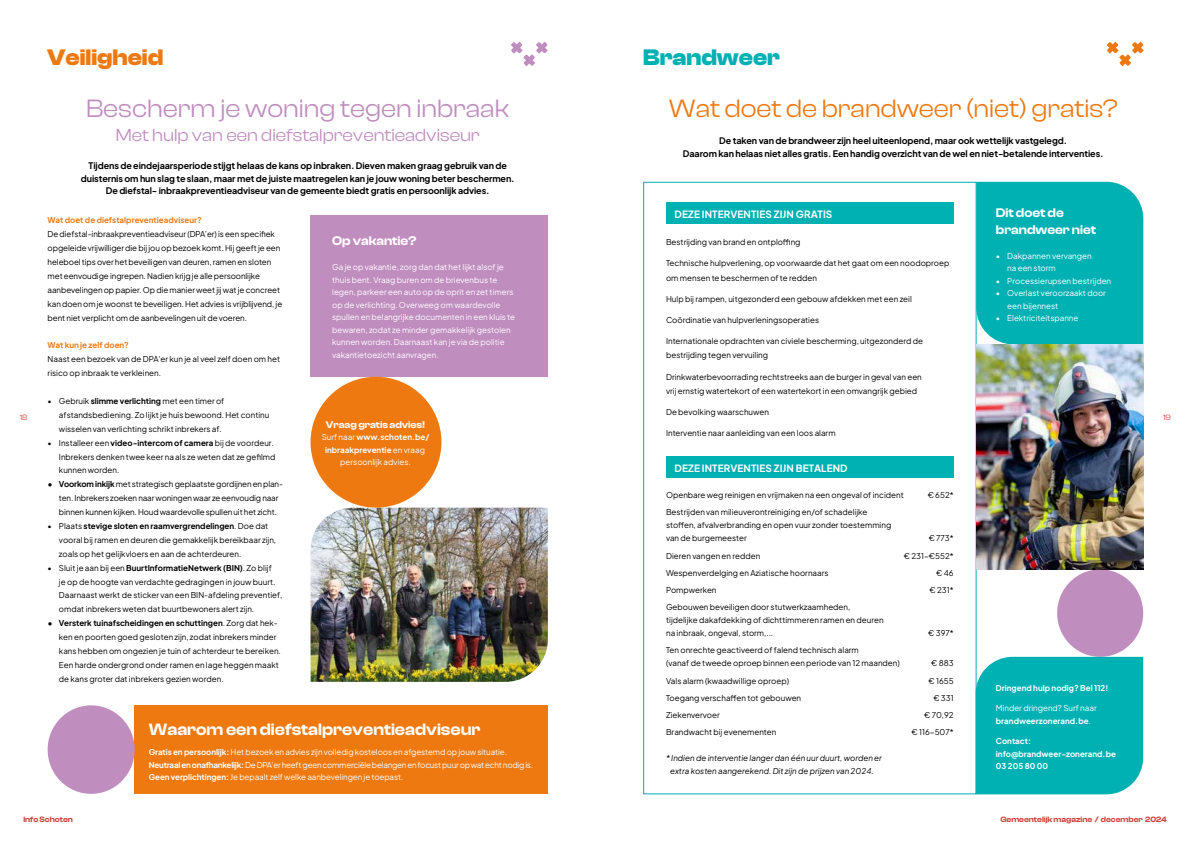
<style>
.page{position:relative;width:1191px;height:842px;background:#fff}
.page>*{position:absolute;margin:0;border:0;box-sizing:border-box;transform-origin:0 0}
.t1{font:26px "Clash Display";color:#ef7911}
.t2{font:26px "Clash Display";color:#c08dbf}
.t3{font:700 23.3px "Clash Display";color:#ef7911}
.t4{font:700 23.3px "Clash Display";color:#00b1b4}
.t5{font:18px "Clash Display";color:#c08dbf}
.t6{font:600 17px "Clash Display";color:#fff}
.t7{font:600 13px/17px "Clash Display";color:#fff}
.t8{font:700 10px "Plus Jakarta Sans";letter-spacing:.01em;color:#fff}
.t9{font:600 10px "Clash Display";color:#fff}
.t10{font:700 9px/12.5px "Plus Jakarta Sans";letter-spacing:-.01em;color:#000;text-align:center}
.t11{font:8px/13.9px "Plus Jakarta Sans";color:#000}
.t12{font:8px/12.5px "Plus Jakarta Sans";color:#fff}
.t13{font:italic 8px/12.9px "Plus Jakarta Sans";color:#000;text-align:center}
.t14{font:700 8px/12.5px "Plus Jakarta Sans";color:#fff}
.t15{font:700 8px "Plus Jakarta Sans";color:#ef7911}
.t16{font:600 8px "Clash Display";color:#cf3e37}
.t17{font:8px "Clash Display";color:#cf3e37}
.s1{font-weight:700}
</style>
<div class="page">
<svg style="left:511px;top:42px;width:37px;height:24px"></svg>
<img style="left:310px;top:508px;width:238px;height:174px">
<div style="left:135px;top:705px;width:413px;height:89px;background:#ef7911"></div>
<div style="left:48px;top:705px;width:87px;height:89px;background:#c08dbf;border-radius:50%"></div>
<div style="left:1057px;top:569px;width:86px;height:88px;background:#c08dbf;border-radius:50%"></div>
<div style="left:310px;top:215px;width:238px;height:162px;background:#c08dbf"></div>
<div style="left:310px;top:377px;width:131px;height:131px;background:#ef7911;border-radius:50%"></div>
<div style="left:976px;top:182px;width:167px;height:162px;background:#00b1b4"></div>
<div style="left:976px;top:657px;width:167px;height:137px;background:#00b1b4"></div>
<svg style="left:1106px;top:42px;width:37px;height:24px"></svg>
<img style="left:976px;top:344px;width:167px;height:225px">
<div style="left:666px;top:202px;width:287px;height:22px;background:#00b1b4"></div>
<div style="left:666px;top:456px;width:287px;height:21px;background:#00b1b4"></div>
<h2 class="t3" style="left:47px;top:44px;width:118px">Veiligheid</h2>
<h1 class="t2" style="left:86px;top:94px;width:424px">Bescherm je woning tegen inbraak</h1>
<h3 class="t5" style="left:116px;top:125px;width:365px">Met hulp van een diefstalpreventieadviseur</h3>
<p class="t10" style="left:81px;top:158px;width:435px">Tijdens de eindejaarsperiode stijgt helaas de kans op inbraken. Dieven maken graag gebruik van de duisternis om hun slag te slaan, maar met de juiste maatregelen kan je jouw woning beter beschermen.<br>De diefstal- inbraakpreventieadviseur van de gemeente biedt gratis en persoonlijk advies.</p>
<h2 class="t4" style="left:643px;top:44px;width:138px">Brandweer</h2>
<h1 class="t1" style="left:669px;top:94px;width:450px">Wat doet de brandweer (niet) gratis?</h1>
<p class="t10" style="left:683px;top:133px;width:422px">De taken van de brandweer zijn heel uiteenlopend, maar ook wettelijk vastgelegd.<br>Daarom kan helaas niet alles gratis. Een handig overzicht van de wel en niet-betalende interventies.</p>
<h3 class="t7" style="left:996px;top:204px;width:102px">Dit doet de brandweer niet</h3>
<p class="t12" style="left:1007px;top:249px;width:86px;text-indent:-11px">• Dakpannen vervangen na een storm</p>
<p class="t12" style="left:996px;top:273px;width:117px">• Processierupsen bestrijden</p>
<p class="t12" style="left:1007px;top:286px;width:100px;text-indent:-11px">• Overlast veroorzaakt door een bijennest</p>
<p class="t12" style="left:996px;top:311px;width:84px">• Elektriciteitspanne</p>
<p class="t8" style="left:674px;top:206px;width:159px">DEZE INTERVENTIES ZIJN GRATIS</p>
<p class="t15" style="left:48px;top:213px;width:156px">Wat doet de diefstalpreventieadviseur?</p>
<p class="t11" style="left:48px;top:227px;width:236px">De diefstal-inbraakpreventieadviseur (DPA’er) is een specifiek opgeleide vrijwilliger die bij jou op bezoek komt. Hij geeft je een heleboel tips over het beveiligen van deuren, ramen en sloten met eenvoudige ingrepen. Nadien krijg je alle persoonlijke aanbevelingen op papier. Op die manier weet jij wat je concreet kan doen om je woonst te beveiligen. Het advies is vrijblijvend, je bent niet verplicht om de aanbevelingen uit de voeren.</p>
<p class="t15" style="left:48px;top:338px;width:83px">Wat kun je zelf doen?</p>
<p class="t11" style="left:48px;top:352px;width:234px">Naast een bezoek van de DPA’er kun je al veel zelf doen om het risico op inbraak te verkleinen.</p>
<p class="t11" style="left:59px;top:393px;width:212px;text-indent:-11px">• Gebruik <span class="s1">slimme verlichting</span> met een timer of afstandsbediening. Zo lijkt je huis bewoond. Het continu wisselen van verlichting schrikt inbrekers af.</p>
<p class="t11" style="left:59px;top:435px;width:218px;text-indent:-11px">• Installeer een <span class="s1">video-intercom of camera</span> bij de voordeur.<br>Inbrekers denken twee keer na als ze weten dat ze gefilmd kunnen worden.</p>
<p class="t11" style="left:59px;top:477px;width:226px;text-indent:-11px"><span class="s1">• Voorkom inkijk</span> met strategisch geplaatste gordijnen en plan&shy;ten. Inbrekers zoeken naar woningen waar ze eenvoudig naar binnen kunnen kijken. Houd waardevolle spullen uit het zicht.</p>
<p class="t11" style="left:59px;top:518px;width:219px;text-indent:-11px">• Plaats <span class="s1">stevige sloten en raamvergrendelingen</span>. Doe dat vooral bij ramen en deuren die gemakkelijk bereikbaar zijn, zoals op het gelijkvloers en aan de achterdeuren.</p>
<p class="t11" style="left:59px;top:560px;width:225px;text-indent:-11px">• Sluit je aan bij een <span class="s1">BuurtInformatieNetwerk (BIN)</span>. Zo blijf<br>je op de hoogte van verdachte gedragingen in jouw buurt.<br>Daarnaast werkt de sticker van een BIN-afdeling preventief, omdat inbrekers weten dat buurtbewoners alert zijn.</p>
<p class="t11" style="left:59px;top:615px;width:223px;text-indent:-11px"><span class="s1">• Versterk tuinafscheidingen en schuttingen</span>. Zorg dat hek&shy;ken en poorten goed gesloten zijn, zodat inbrekers minder kans hebben om ongezien je tuin of achterdeur te bereiken.<br>Een harde ondergrond onder ramen en lage heggen maakt de kans groter dat inbrekers gezien worden.</p>
<h3 class="t6" style="left:149px;top:719px;width:333px">Waarom een diefstalpreventieadviseur</h3>
<p class="t12" style="left:149px;top:745px;width:386px"><span class="s1">Gratis en persoonlijk:</span> Het bezoek en advies zijn volledig kosteloos en afgestemd op jouw situatie.<br><span class="s1">Neutraal en onafhankelijk:</span> De DPA’er heeft geen commerciële belangen en focust puur op wat echt nodig is.<br><span class="s1">Geen verplichtingen:</span> Je bepaalt zelf welke aanbevelingen je toepast.</p>
<h3 class="t7" style="left:332px;top:233px;width:86px">Op vakantie?</h3>
<p class="t12" style="left:332px;top:260px;width:184px">Ga je op vakantie, zorg dan dat het lijkt alsof je thuis bent. Vraag buren om de brievenbus te legen, parkeer een auto op de oprit en zet timers op de verlichting. Overweeg om waardevolle spullen en belangrijke documenten in een kluis te bewaren, zodat ze minder gemakkelijk gestolen kunnen worden. Daarnaast kan je via de politie vakantietoezicht aanvragen.</p>
<p class="t11" style="left:666px;top:234px;width:136px">Bestrijding van brand en ontploffing</p>
<p class="t11" style="left:666px;top:255px;width:285px;line-height:14.8px">Technische hulpverlening, op voorwaarde dat het gaat om een noodoproep om mensen te beschermen of te redden</p>
<p class="t11" style="left:666px;top:291px;width:247px">Hulp bij rampen, uitgezonderd een gebouw afdekken met een zeil</p>
<p class="t11" style="left:666px;top:312px;width:154px">Coördinatie van hulpverleningsoperaties</p>
<p class="t11" style="left:666px;top:332px;width:258px;line-height:14.8px">Internationale opdrachten van civiele bescherming, uitgezonderd de bestrijding tegen vervuiling</p>
<p class="t11" style="left:666px;top:368px;width:257px;line-height:14.8px">Drinkwaterbevoorrading rechtstreeks aan de burger in geval van een vrij ernstig watertekort of een watertekort in een omvangrijk gebied</p>
<p class="t11" style="left:666px;top:405px;width:104px">De bevolking waarschuwen</p>
<p class="t11" style="left:666px;top:426px;width:171px">Interventie naar aanleiding van een loos alarm</p>
<p class="t17" style="left:20px;top:413px;width:9px">18</p>
<p class="t17" style="left:1163px;top:413px;width:9px">19</p>
<p class="t9" style="left:326px;top:419px;width:101px">Vraag gratis advies!</p>
<p class="t12" style="left:322px;top:430px;width:109px;text-align:center">Surf naar <span class="s1">www.schoten.be/ inbraakpreventie</span> en vraag persoonlijk advies.</p>
<p class="t8" style="left:674px;top:459px;width:175px">DEZE INTERVENTIES ZIJN BETALEND</p>
<p class="t11" style="left:666px;top:487px;width:239px">Openbare weg reinigen en vrijmaken na een ongeval of incident</p>
<p class="t11" style="left:927px;top:487px;width:27px">€ 652*</p>
<p class="t11" style="left:666px;top:505px;width:227px;line-height:12.9px">Bestrijden van milieuverontreiniging en/of schadelijke stoffen, afvalverbranding en open vuur zonder toestemming van de burgemeester</p>
<p class="t11" style="left:928px;top:530px;width:26px">€ 773*</p>
<p class="t11" style="left:666px;top:548px;width:96px">Dieren vangen en redden</p>
<p class="t11" style="left:904px;top:548px;width:51px">€ 231-€552*</p>
<p class="t11" style="left:666px;top:565px;width:164px">Wespenverdelging en Aziatische hoornaars</p>
<p class="t11" style="left:936px;top:565px;width:19px">€ 46</p>
<p class="t11" style="left:666px;top:582px;width:52px">Pompwerken</p>
<p class="t11" style="left:929px;top:582px;width:26px">€ 231*</p>
<p class="t11" style="left:666px;top:600px;width:219px;line-height:12.9px">Gebouwen beveiligen door stutwerkzaamheden, tijdelijke dakafdekking of dichttimmeren ramen en deuren na inbraak, ongeval, storm,...</p>
<p class="t11" style="left:928px;top:625px;width:27px">€ 397*</p>
<p class="t11" style="left:666px;top:643px;width:235px;line-height:12.9px">Ten onrechte geactiveerd of falend technisch alarm<br>(vanaf de tweede oproep binnen een periode van 12 maanden)</p>
<p class="t11" style="left:931px;top:655px;width:24px">€ 883</p>
<p class="t11" style="left:666px;top:673px;width:124px">Vals alarm (kwaadwillige oproep)</p>
<p class="t11" style="left:928px;top:673px;width:27px">€ 1655</p>
<p class="t11" style="left:666px;top:690px;width:137px">Toegang verschaffen tot gebouwen</p>
<p class="t11" style="left:933px;top:690px;width:22px">€ 331</p>
<p class="t11" style="left:666px;top:707px;width:55px">Ziekenvervoer</p>
<p class="t11" style="left:924px;top:707px;width:31px">€ 70,92</p>
<p class="t11" style="left:666px;top:725px;width:112px">Brandwacht bij evenementen</p>
<p class="t11" style="left:911px;top:725px;width:44px">€ 116-507*</p>
<p class="t13" style="left:666px;top:751px;width:217px">* Indien de interventie langer dan één uur duurt, worden er extra kosten aangerekend. Dit zijn de prijzen van 2024.</p>
<p class="t14" style="left:996px;top:680px;width:114px">Dringend hulp nodig? Bel 112!</p>
<p class="t12" style="left:996px;top:701px;width:102px">Minder dringend? Surf naar <span class="s1">brandweerzonerand.be</span>.</p>
<p class="t14" style="left:996px;top:734px;width:121px">Contact: info@brandweer-zonerand.be<br>03 205 80 00</p>
<p class="t16" style="left:23px;top:815px;width:51px">Info Schoten</p>
<p class="t16" style="left:1000px;top:815px;width:168px">Gemeentelijk magazine / december 2024</p>
</div>
